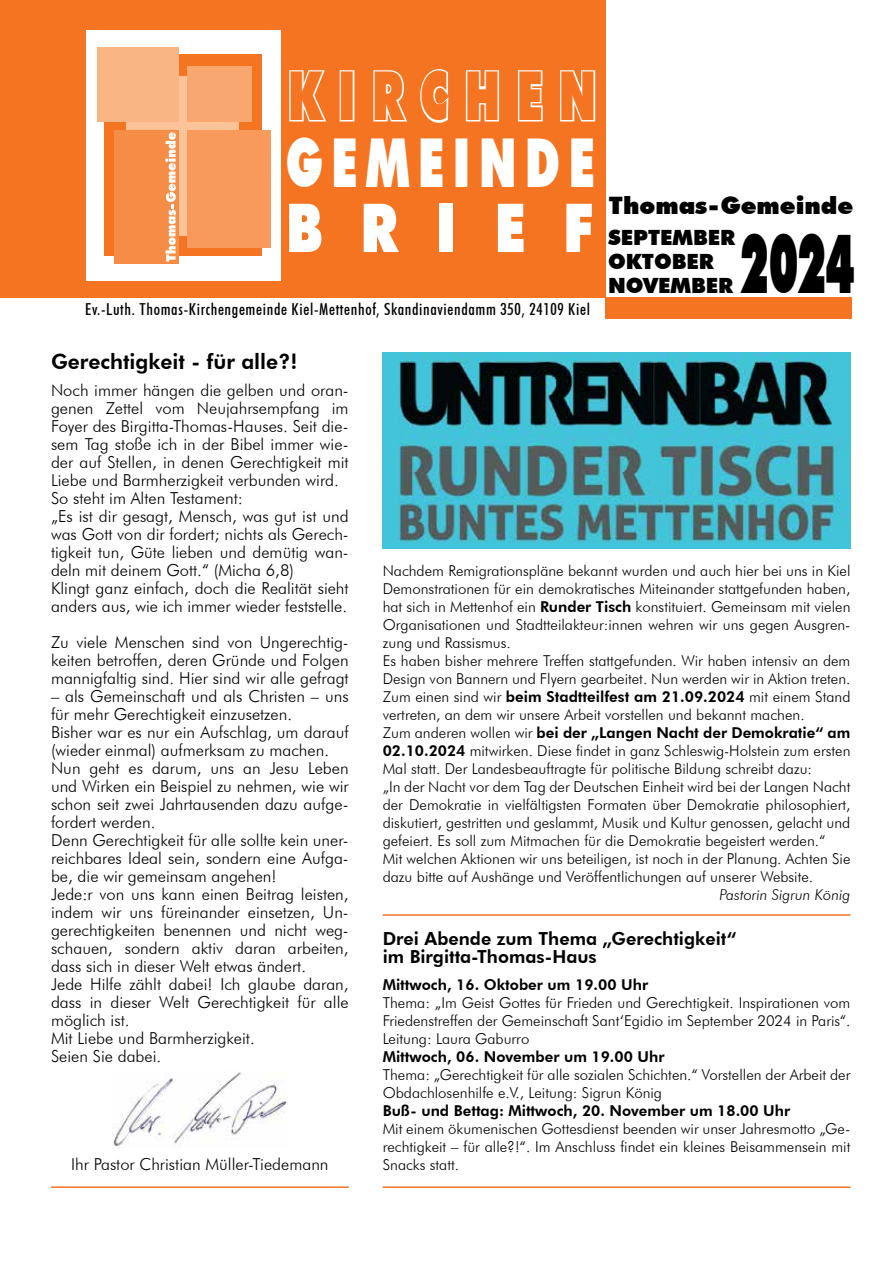
<style>
.page{position:relative;width:893px;height:1263px;background:#fff}
.page>*{position:absolute;margin:0;border:0;box-sizing:border-box;transform-origin:0 0}
.t1{font:900 82.65px "Futura BT";color:#000;scale:.53 1}
.t2{font:900 67.5px "Futura BT";letter-spacing:.18em;color:#fff;scale:.67 1}
.t3{font:900 67.5px "Futura BT";letter-spacing:.35em;color:#f47421;scale:.67 1}
.t4{font:900 67.5px "Futura BT";letter-spacing:.18em;color:#fff;scale:.79 1}
.t5{font:900 24px "Futura BT";color:#000}
.t6{font:900 21px/24px "Futura BT";color:#000}
.t7{font:800 21px "Futura BT";color:#000}
.t8{font:800 18px/18px "Futura BT";color:#000}
.t9{font:300 16.5px/18px "Futura BT";color:#000}
.t10{font:500 condensed 16.5px "Futura BT";letter-spacing:.04em;color:#000}
.t11{font:300 15px/18px "Futura BT";color:#000;text-align:justify}
.t12{font:800 15px "Futura BT";color:#000}
.t13{font:italic 300 15px "Futura BT";color:#000}
.s1{font-weight:800}
</style>
<div class="page">
<hr style="left:51px;top:1186px;width:298px;height:2px;background:#f47421">
<div style="left:0;top:0;width:606px;height:298px;background:#f47421"></div>
<div style="left:87px;top:30px;width:194px;height:251px;background:#fff"></div>
<div style="left:104px;top:54px;width:158px;height:202px;background:#f47421"></div>
<div style="left:167px;top:77px;width:36px;height:159px;background:#fcc399"></div>
<div style="left:126px;top:114px;width:113px;height:28px;background:#fcc399"></div>
<div style="left:187px;top:66px;width:65px;height:55px;background:#f9a770"></div>
<div style="left:114px;top:130px;width:65px;height:133px;background:#f68d47"></div>
<div style="left:97px;top:47px;width:82px;height:74px;background:#fab584"></div>
<div style="left:187px;top:130px;width:84px;height:118px;background:#f89a5c"></div>
<svg style="left:165px;top:132px;width:11px;height:129px"></svg>
<svg style="left:289px;top:70px;width:38px;height:52px"></svg>
<div style="left:340px;top:70px;width:14px;height:52px;border:3px solid #fff"></div>
<svg style="left:373px;top:70px;width:34px;height:52px"></svg>
<svg style="left:420px;top:69px;width:29px;height:54px"></svg>
<svg style="left:465px;top:70px;width:35px;height:52px"></svg>
<svg style="left:517px;top:70px;width:26px;height:52px"></svg>
<svg style="left:560px;top:70px;width:36px;height:52px"></svg>
<hr style="left:383px;top:1186px;width:467px;height:2px;background:#f47421">
<div style="left:605px;top:298px;width:246px;height:21px;background:#f47421"></div>
<img style="left:113px;top:1072px;width:175px;height:76px">
<hr style="left:383px;top:914px;width:467px;height:2px;background:#f47421">
<img style="left:383px;top:353px;width:467px;height:196px">
<h2 class="t3" style="left:288px;top:55px;width:462px">KIRCHEN</h2>
<h2 class="t2" style="left:286px;top:122px;width:463px">GEMEINDE</h2>
<h2 class="t4" style="left:286px;top:187px;width:390px">B R I E F</h2>
<h3 class="t5" style="left:609px;top:191px;width:246px">Thomas-Gemeinde</h3>
<h3 class="t6" style="left:608px;top:226px;width:129px">SEPTEMBER<br>OKTOBER<br>NOVEMBER</h3>
<h1 class="t1" style="left:740px;top:213px;width:218px">2024</h1>
<p class="t10" style="left:85px;top:299px;width:506px">Ev.-Luth. Thomas-Kirchengemeinde Kiel-Mettenhof, Skandinaviendamm 350, 24109 Kiel</p>
<h3 class="t7" style="left:51px;top:349px;width:248px">Gerechtigkeit - für alle?!</h3>
<p class="t9" style="left:51px;top:381px;width:299px">Noch immer hängen die gelben und oran&shy;genen Zettel vom Neujahrsempfang im Foyer des Birgitta-Thomas-Hauses. Seit die&shy;sem Tag stoße ich in der Bibel immer wie&shy;der auf Stellen, in denen Gerechtigkeit mit Liebe und Barmherzigkeit verbunden wird.<br>So steht im Alten Testament:<br>„Es ist dir gesagt, Mensch, was gut ist und was Gott von dir fordert; nichts als Gerech&shy;tigkeit tun, Güte lieben und demütig wan&shy;deln mit deinem Gott.“ (Micha 6,8)<br>Klingt ganz einfach, doch die Realität sieht anders aus, wie ich immer wieder feststelle.</p>
<p class="t9" style="left:51px;top:633px;width:299px;text-align:justify">Zu viele Menschen sind von Ungerechtig&shy;keiten betroffen, deren Gründe und Folgen mannigfaltig sind. Hier sind wir alle gefragt</p>
<p class="t9" style="left:51px;top:687px;width:299px">– als Gemeinschaft und als Christen – uns für mehr Gerechtigkeit einzusetzen.<br>Bisher war es nur ein Aufschlag, um darauf (wieder einmal) aufmerksam zu machen.<br>Nun geht es darum, uns an Jesu Leben und Wirken ein Beispiel zu nehmen, wie wir schon seit zwei Jahrtausenden dazu aufge&shy;fordert werden.<br>Denn Gerechtigkeit für alle sollte kein uner&shy;reichbares Ideal sein, sondern eine Aufga&shy;be, die wir gemeinsam angehen!<br>Jede:r von uns kann einen Beitrag leisten, indem wir uns füreinander einsetzen, Un&shy;gerechtigkeiten benennen und nicht weg&shy;schauen, sondern aktiv daran arbeiten, dass sich in dieser Welt etwas ändert.<br>Jede Hilfe zählt dabei! Ich glaube daran, dass in dieser Welt Gerechtigkeit für alle möglich ist.<br>Mit Liebe und Barmherzigkeit.<br>Seien Sie dabei.</p>
<p class="t9" style="left:71px;top:1155px;width:259px">Ihr Pastor Christian Müller-Tiedemann</p>
<p class="t11" style="left:383px;top:562px;width:469px;text-align:left">Nachdem Remigrationspläne bekannt wurden und auch hier bei uns in Kiel Demonstrationen für ein demokratisches Miteinander stattgefunden haben, hat sich in Mettenhof ein <span class="s1">Runder Tisch</span> konstituiert. Gemeinsam mit vielen Organisationen und Stadtteilakteur:innen wehren wir uns gegen Ausgren&shy;zung und Rassismus.<br>Es haben bisher mehrere Treffen stattgefunden. Wir haben intensiv an dem Design von Bannern und Flyern gearbeitet. Nun werden wir in Aktion treten.<br>Zum einen sind wir <span class="s1">beim Stadtteilfest am 21.09.2024</span> mit einem Stand vertreten, an dem wir unsere Arbeit vorstellen und bekannt machen.<br>Zum anderen wollen wir <span class="s1">bei der „Langen Nacht der Demokratie“ am 02.10.2024</span> mitwirken. Diese findet in ganz Schleswig-Holstein zum ersten Mal statt. Der Landesbeauftragte für politische Bildung schreibt dazu:<br>„In der Nacht vor dem Tag der Deutschen Einheit wird bei der Langen Nacht der Demokratie in vielfältigsten Formaten über Demokratie philosophiert, diskutiert, gestritten und geslammt, Musik und Kultur genossen, gelacht und gefeiert. Es soll zum Mitmachen für die Demokratie begeistert werden.“<br>Mit welchen Aktionen wir uns beteiligen, ist noch in der Planung. Achten Sie dazu bitte auf Aushänge und Veröffentlichungen auf unserer Website.</p>
<p class="t13" style="left:719px;top:886px;width:133px">Pastorin Sigrun König</p>
<p class="t8" style="left:383px;top:929px;width:355px">Drei Abende zum Thema „Gerechtigkeit“ im Birgitta-Thomas-Haus</p>
<p class="t12" style="left:383px;top:976px;width:267px">Mittwoch, 16. Oktober um 19.00 Uhr</p>
<p class="t11" style="left:383px;top:994px;width:469px">Thema: „Im Geist Gottes für Frieden und Gerechtigkeit. Inspirationen vom Friedenstreffen der Gemeinschaft Sant‘Egidio im September 2024 in Paris“.<br>Leitung: Laura Gaburro</p>
<p class="t12" style="left:383px;top:1048px;width:283px">Mittwoch, 06. November um 19.00 Uhr</p>
<p class="t11" style="left:383px;top:1066px;width:469px">Thema: „Gerechtigkeit für alle sozialen Schichten.“ Vorstellen der Arbeit der<br>Obdachlosenhilfe e.V., Leitung: Sigrun König</p>
<p class="t12" style="left:383px;top:1102px;width:409px">Buß- und Bettag: Mittwoch, 20. November um 18.00 Uhr</p>
<p class="t11" style="left:383px;top:1120px;width:469px">Mit einem ökumenischen Gottesdienst beenden wir unser Jahresmotto „Ge&shy;rechtigkeit – für alle?!“. Im Anschluss findet ein kleines Beisammensein mit Snacks statt.</p>
</div>
